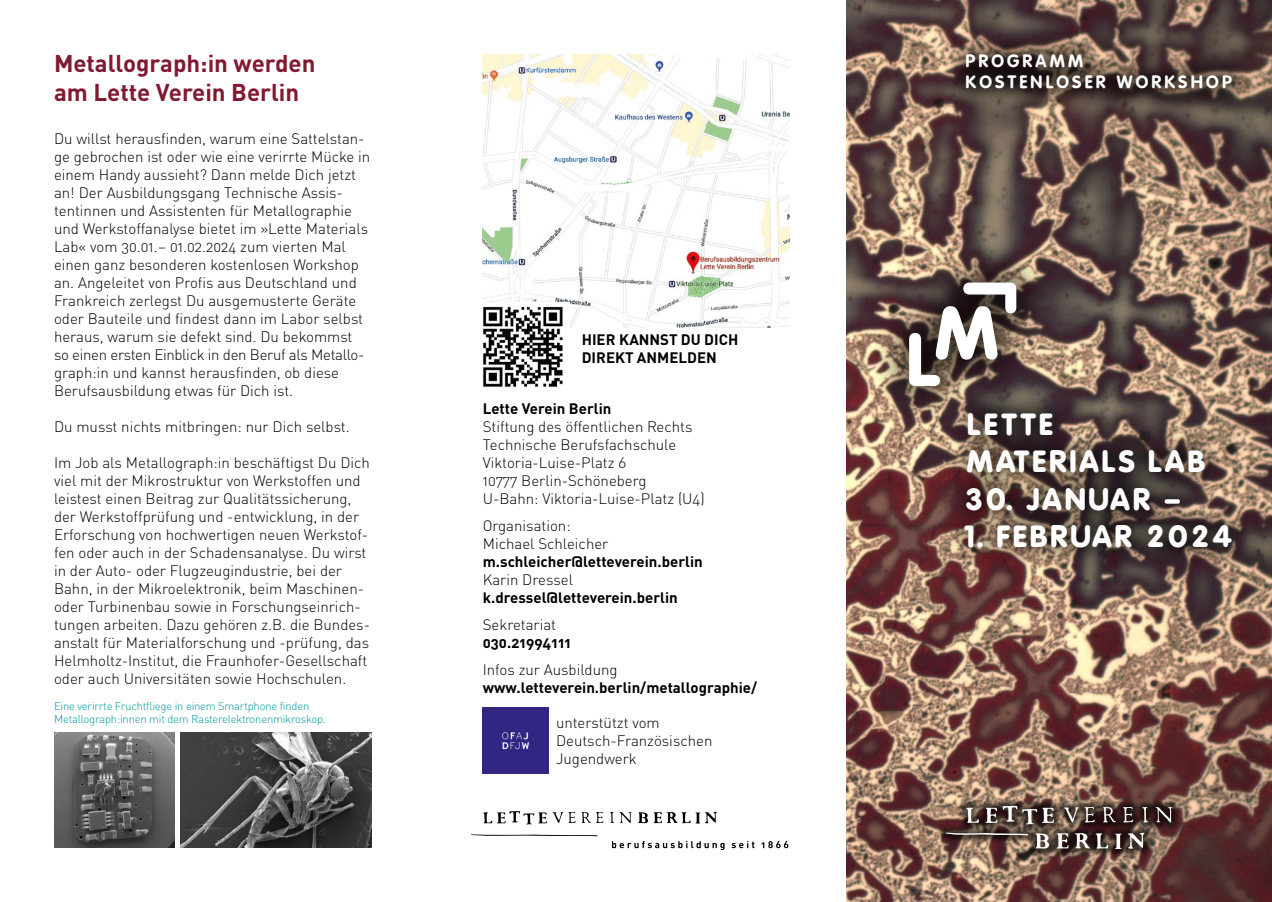
<style>
.page{position:relative;width:1272px;height:902px;background:#fff}
.page>*{position:absolute;margin:0;border:0;box-sizing:border-box;transform-origin:0 0}
.t1{font:900 31.2px/37.5px "Vag";letter-spacing:.06em;color:#fff}
.t2{font:700 24px/28.5px "DINOT";color:#811a31}
.t3{font:700 18px/21.6px "Vag";letter-spacing:.18em;color:#fff}
.t4{font:300 15px/18px "DINOT";color:#000}
.t5{font:700 15px/18px "DINOT";color:#000}
.t6{font:300 11.25px/13.5px "DINOT";letter-spacing:-.02em;color:#0096a0}
</style>
<div class="page">
<img style="left:846px;top:0;width:425px;height:901px">
<div style="left:942px;top:390px;width:311px;height:180px;background:#000;opacity:.65"></div>
<div style="left:944px;top:32px;width:309px;height:78px;background:#000;opacity:.65"></div>
<div style="left:872px;top:246px;width:180px;height:176px;background:#000;opacity:.65"></div>
<svg style="left:909px;top:282px;width:107px;height:104px"></svg>
<svg style="left:581px;top:812px;width:22px;height:11px"></svg>
<svg style="left:610px;top:812px;width:21px;height:11px"></svg>
<svg style="left:471px;top:834px;width:126px;height:2px"></svg>
<svg style="left:483px;top:811px;width:92px;height:13px"></svg>
<svg style="left:638px;top:811px;width:78px;height:12px"></svg>
<svg style="left:612px;top:841px;width:176px;height:9px"></svg>
<div style="left:937px;top:796px;width:243px;height:61px;background:#000;opacity:.65"></div>
<svg style="left:1064px;top:807px;width:14px;height:15px"></svg>
<svg style="left:1084px;top:807px;width:10px;height:15px"></svg>
<svg style="left:1102px;top:806px;width:13px;height:16px"></svg>
<svg style="left:1122px;top:807px;width:11px;height:15px"></svg>
<svg style="left:1142px;top:806px;width:6px;height:16px"></svg>
<svg style="left:1155px;top:807px;width:17px;height:15px"></svg>
<svg style="left:946px;top:832px;width:82px;height:3px"></svg>
<svg style="left:966px;top:807px;width:12px;height:15px"></svg>
<svg style="left:985px;top:805px;width:68px;height:19px"></svg>
<svg style="left:1056px;top:833px;width:12px;height:15px"></svg>
<svg style="left:1035px;top:833px;width:14px;height:15px"></svg>
<svg style="left:1074px;top:833px;width:34px;height:15px"></svg>
<svg style="left:1127px;top:832px;width:17px;height:16px"></svg>
<svg style="left:1114px;top:833px;width:7px;height:16px"></svg>
<img style="left:483px;top:54px;width:306px;height:273px">
<img style="left:54px;top:732px;width:120px;height:115px">
<img style="left:180px;top:732px;width:191px;height:115px">
<img style="left:483px;top:302px;width:86px;height:85px">
<div style="left:483px;top:707px;width:66px;height:66px;background:#312783"></div>
<h2 class="t2" style="left:54px;top:48px;width:263px">Metallograph:in werden am Lette Verein Berlin</h2>
<p class="t4" style="left:54px;top:129px;width:318px">Du willst herausfinden, warum eine Sattelstan&shy;ge gebrochen ist oder wie eine verirrte Mücke in einem Handy aussieht? Dann melde Dich jetzt an! Der Ausbildungsgang Technische Assis&shy;tentinnen und Assistenten für Metallographie und Werkstoffanalyse bietet im »Lette Materials Lab« vom 30.01.– 01.02.2024 zum vierten Mal einen ganz besonderen kostenlosen Workshop an. Angeleitet von Profis aus Deutschland und Frankreich zerlegst Du ausgemusterte Geräte oder Bauteile und findest dann im Labor selbst heraus, warum sie defekt sind. Du bekommst so einen ersten Einblick in den Beruf als Metallo&shy;graph:in und kannst herausfinden, ob diese Berufsausbildung etwas für Dich ist.</p>
<p class="t4" style="left:54px;top:417px;width:297px">Du musst nichts mitbringen: nur Dich selbst.</p>
<p class="t4" style="left:54px;top:453px;width:317px">Im Job als Metallograph:in beschäftigst Du Dich viel mit der Mikrostruktur von Werkstoffen und leistest einen Beitrag zur Qualitätssicherung, der Werkstoffprüfung und -entwicklung, in der Erforschung von hochwertigen neuen Werkstof&shy;fen oder auch in der Schadensanalyse. Du wirst in der Auto- oder Flugzeugindustrie, bei der Bahn, in der Mikroelektronik, beim Maschinen&shy;oder Turbinenbau sowie in Forschungseinrich&shy;tungen arbeiten. Dazu gehören z.B. die Bundes&shy;anstalt für Materialforschung und -prüfung, das Helmholtz-Institut, die Fraunhofer-Gesellschaft oder auch Universitäten sowie Hochschulen.</p>
<p class="t6" style="left:54px;top:698px;width:273px">Eine verirrte Fruchtfliege in einem Smartphone finden<br>Metallograph:innen mit dem Rasterelektronenmikroskop.</p>
<p class="t5" style="left:581px;top:330px;width:158px">HIER KANNST DU DICH<br>DIREKT ANMELDEN</p>
<p class="t5" style="left:483px;top:399px;width:130px">Lette Verein Berlin</p>
<p class="t4" style="left:483px;top:417px;width:223px">Stiftung des öffentlichen Rechts<br>Technische Berufsfachschule<br>Viktoria-Luise-Platz 6<br>10777 Berlin-Schöneberg<br>U-Bahn: Viktoria-Luise-Platz (U4)</p>
<p class="t4" style="left:483px;top:516px;width:127px">Organisation:<br>Michael Schleicher</p>
<p class="t5" style="left:483px;top:552px;width:221px">m.schleicher@letteverein.berlin</p>
<p class="t4" style="left:483px;top:570px;width:92px">Karin Dressel</p>
<p class="t5" style="left:483px;top:588px;width:197px">k.dressel@letteverein.berlin</p>
<p class="t4" style="left:483px;top:615px;width:75px">Sekretariat</p>
<p class="t5" style="left:483px;top:633px;width:90px">030.21994111</p>
<p class="t4" style="left:483px;top:660px;width:136px">Infos zur Ausbildung</p>
<p class="t5" style="left:483px;top:678px;width:276px">www.letteverein.berlin/metallographie/</p>
<p class="t4" style="left:556px;top:712px;width:158px">unterstützt vom<br>Deutsch-Französischen<br>Jugendwerk</p>
<p class="t3" style="left:965px;top:50px;width:267px">PROGRAMM<br>KOSTENLOSER WORKSHOP</p>
<h1 class="t1" style="left:966px;top:405px;width:241px">LETTE<br>MATERIALS LAB</h1>
<h1 class="t1" style="left:963px;top:480px;width:219px">30. JANUAR –</h1>
<h1 class="t1" style="left:958px;top:517px;width:275px">1. FEBRUAR 2024</h1>
</div>
